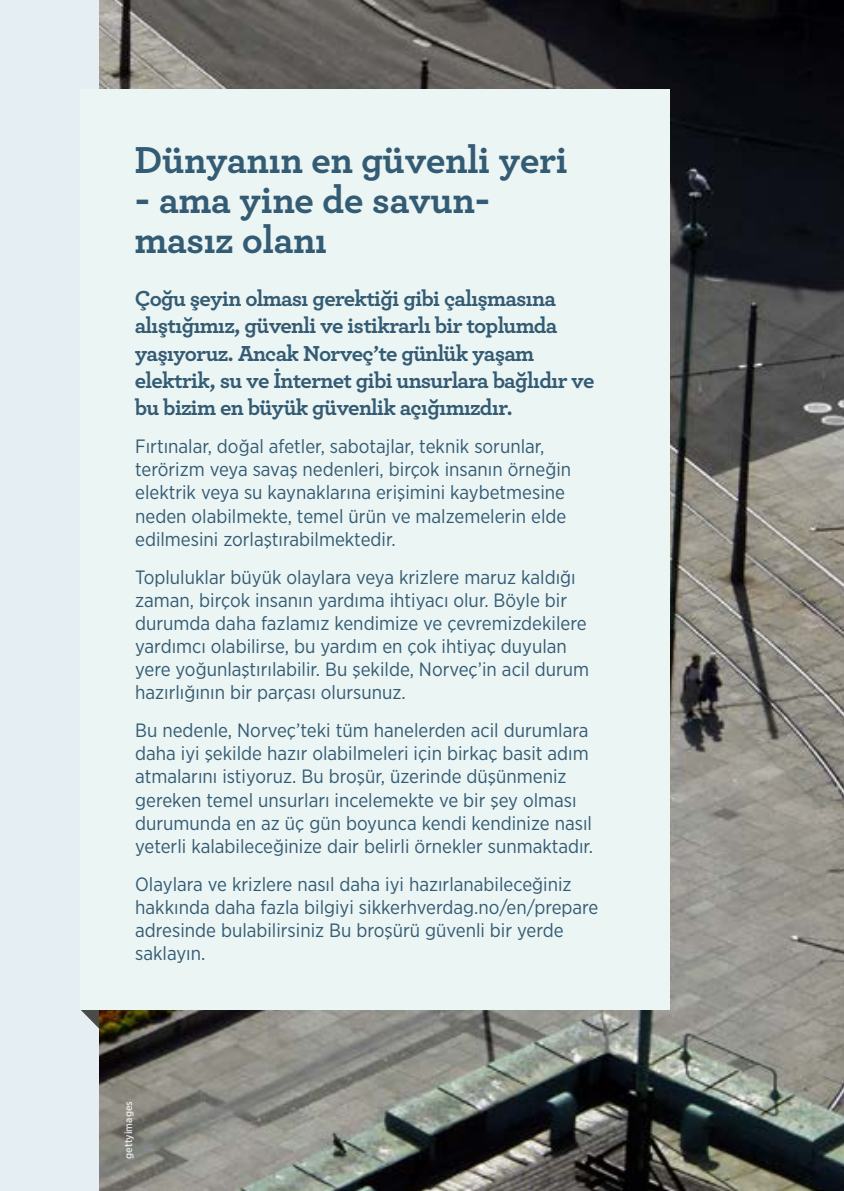
<style>
.page{position:relative;width:844px;height:1191px;background:#fff}
.page>*{position:absolute;margin:0;border:0;box-sizing:border-box;transform-origin:0 0}
.t1{font:700 39.38px/40.2px "Archer Apollo Display";letter-spacing:.02em;color:#345b74}
.t2{font:700 22.75px/27.3px "Archer Apollo Display";color:#345b74}
.t3{font:19.25px/23.1px "Gotham Narrow";color:#345b74}
.t4{font:500 10.5px "Gotham Narrow";color:#fff}
</style>
<div class="page">
<div style="left:0;top:0;width:843px;height:1191px;background:#e5eef3"></div>
<svg style="left:81px;top:1010px;width:18px;height:18px"></svg>
<img style="left:99px;top:0;width:744px;height:1191px">
<div style="left:81px;top:89px;width:589px;height:920px;background:#ebf5f4"></div>
<h1 class="t1" style="left:135px;top:137px;width:433px">Dünyanın en güvenli yeri</h1>
<h1 class="t1" style="left:135px;top:177px;width:356px">- ama yine de savun&shy;masız olanı</h1>
<p class="t2" style="left:135px;top:283px;width:460px">Çoğu şeyin olması gerektiği gibi çalışmasına alıştığımız, güvenli ve istikrarlı bir toplumda yaşıyoruz. Ancak Norveç’te günlük yaşam elektrik, su ve İnternet gibi unsurlara bağlıdır ve bu bizim en büyük güvenlik açığımızdır.</p>
<p class="t3" style="left:135px;top:434px;width:437px">Fırtınalar, doğal afetler, sabotajlar, teknik sorunlar, terörizm veya savaş nedenleri, birçok insanın örneğin elektrik veya su kaynaklarına erişimini kaybetmesine neden olabilmekte, temel ürün ve malzemelerin elde edilmesini zorlaştırabilmektedir.</p>
<p class="t3" style="left:135px;top:565px;width:455px">Topluluklar büyük olaylara veya krizlere maruz kaldığı zaman, birçok insanın yardıma ihtiyacı olur. Böyle bir durumda daha fazlamız kendimize ve çevremizdekilere yardımcı olabilirse, bu yardım en çok ihtiyaç duyulan yere yoğunlaştırılabilir. Bu şekilde, Norveç’in acil durum hazırlığının bir parçası olursunuz.</p>
<p class="t3" style="left:135px;top:718px;width:459px">Bu nedenle, Norveç’teki tüm hanelerden acil durumlara daha iyi şekilde hazır olabilmeleri için birkaç basit adım atmalarını istiyoruz. Bu broşür, üzerinde düşünmeniz gereken temel unsurları incelemekte ve bir şey olması durumunda en az üç gün boyunca kendi kendinize nasıl yeterli kalabileceğinize dair belirli örnekler sunmaktadır.</p>
<p class="t3" style="left:135px;top:872px;width:464px">Olaylara ve krizlere nasıl daha iyi hazırlanabileceğiniz hakkında daha fazla bilgiyi sikkerhverdag.no/en/prepare adresinde bulabilirsiniz Bu broşürü güvenli bir yerde saklayın.</p>
<p class="t4" style="left:122px;top:1158px;width:59px;rotate:-90deg">gettyimages</p>
</div>
